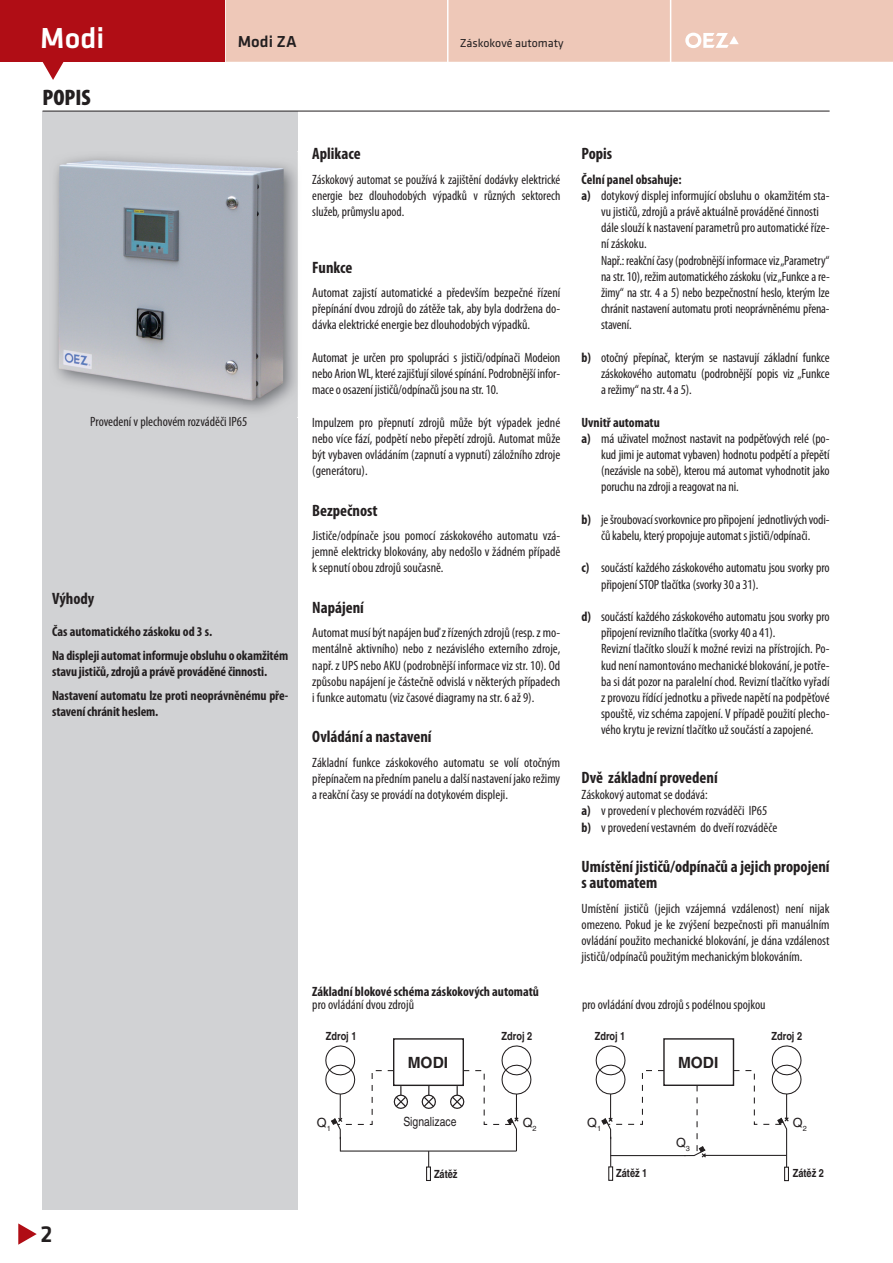
<style>
.page{position:relative;width:893px;height:1263px;background:#fff}
.page>*{position:absolute;margin:0;border:0;box-sizing:border-box;transform-origin:0 0}
.t1{font:500 30px "Klavika";color:#fff}
.t2{font:500 24px "Klavika";color:#231f20}
.t3{font:900 condensed 22.5px "Myriad Pro";color:#231f20}
.t4{font:700 condensed 16.5px/16.2px "Myriad Pro";color:#231f20}
.t5{font:500 16.5px "Klavika";color:#231f20}
.t6{font:700 15.45px "Helvetica CE";color:#231f20}
.t7{font:condensed 13.5px/16.2px "Myriad Pro";letter-spacing:-.01em;color:#231f20;text-align:justify}
.t8{font:700 condensed 13.5px/23.7px "Myriad Pro";letter-spacing:-.01em;color:#231f20}
.t9{font:condensed 12.6px "Helvetica CE";color:#231f20}
.t10{font:12.6px "Helvetica CE";color:#231f20}
.t11{font:12px "Klavika";color:#231f20}
.t12{font:700 condensed 11.25px "Helvetica CE";color:#231f20}
.t13{font:7.35px "Helvetica CE";color:#231f20}
.s1{font-weight:700}
</style>
<div class="page">
<div style="left:43px;top:111px;width:255px;height:1098px;background:#d1d2d4"></div>
<div style="left:0;top:0;width:224px;height:62px;background:#b00d15"></div>
<svg style="left:42px;top:62px;width:22px;height:18px"></svg>
<svg style="left:18px;top:1223px;width:19px;height:22px"></svg>
<div style="left:226px;top:0;width:666px;height:62px;background:#eec8b8"></div>
<hr style="left:43px;top:111px;width:786px;height:1px;background:#231f20">
<img style="left:212px;top:151px;width:86px;height:260px">
<img style="left:55px;top:153px;width:235px;height:252px">
<div style="left:393px;top:1038px;width:71px;height:48px;border:1px solid #231f20"></div>
<svg style="left:325px;top:1042px;width:84px;height:109px"></svg>
<hr style="left:340px;top:1151px;width:176px;height:1px;background:#231f20">
<svg style="left:421px;top:1042px;width:111px;height:139px"></svg>
<div style="left:663px;top:1038px;width:71px;height:48px;border:1px solid #231f20"></div>
<svg style="left:595px;top:1042px;width:207px;height:140px"></svg>
<h1 class="t1" style="left:40px;top:26px;width:65px">Modi</h1>
<h3 class="t3" style="left:43px;top:84px;width:50px">POPIS</h3>
<p class="t5" style="left:238px;top:36px;width:60px">Modi ZA</p>
<p class="t11" style="left:460px;top:36px;width:105px">Záskokové automaty</p>
<p class="t7" style="left:90px;top:414px;width:159px">Provedení v plechovém rozváděči IP65</p>
<p class="t4" style="left:52px;top:591px;width:44px">Výhody</p>
<p class="t8" style="left:52px;top:621px;width:237px">Čas automatického záskoku od 3 s.<br>Na displeji automat informuje obsluhu o okamžitém</p>
<p class="t8" style="left:52px;top:660px;width:238px">stavu jističů, zdrojů a právě prováděné činnosti.<br>Nastavení automatu lze proti neoprávněnému pře-</p>
<p class="t8" style="left:52px;top:700px;width:108px">stavení chránit heslem.</p>
<p class="t4" style="left:312px;top:147px;width:50px">Aplikace</p>
<p class="t7" style="left:312px;top:172px;width:249px">Záskokový automat se používá k zajištění dodávky elektrické energie bez dlouhodobých výpadků v různých sektorech služeb, průmyslu apod.</p>
<p class="t4" style="left:312px;top:260px;width:42px">Funkce</p>
<p class="t7" style="left:312px;top:285px;width:249px">Automat zajistí automatické a především bezpečné řízení přepínání dvou zdrojů do zátěže tak, aby byla dodržena do&shy;dávka elektrické energie bez dlouhodobých výpadků.</p>
<p class="t7" style="left:312px;top:350px;width:249px">Automat je určen pro spolupráci s jističi/odpínači Modeion nebo Arion WL, které zajišťují silové spínání. Podrobnější infor&shy;mace o osazení jističů/odpínačů jsou na str. 10.</p>
<p class="t7" style="left:312px;top:415px;width:249px">Impulzem pro přepnutí zdrojů může být výpadek jedné nebo více fází, podpětí nebo přepětí zdrojů. Automat může být vybaven ovládáním (zapnutí a vypnutí) záložního zdroje (generátoru).</p>
<p class="t4" style="left:312px;top:503px;width:67px">Bezpečnost</p>
<p class="t7" style="left:312px;top:528px;width:249px">Jističe/odpínače jsou pomocí záskokového automatu vzá&shy;jemně elektricky blokovány, aby nedošlo v žádném případě k sepnutí obou zdrojů současně.</p>
<p class="t4" style="left:312px;top:600px;width:53px">Napájení</p>
<p class="t7" style="left:312px;top:625px;width:249px">Automat musí být napájen buď z řízených zdrojů (resp. z mo&shy;mentálně aktivního) nebo z nezávislého externího zdroje, např. z UPS nebo AKU (podrobnější informace viz str. 10). Od způsobu napájení je částečně odvislá v některých případech i funkce automatu (viz časové diagramy na str. 6 až 9).</p>
<p class="t4" style="left:312px;top:730px;width:121px">Ovládání a nastavení</p>
<p class="t7" style="left:312px;top:755px;width:249px">Základní funkce záskokového automatu se volí otočným přepínačem na předním panelu a další nastavení jako režimy a reakční časy se provádí na dotykovém displeji.</p>
<p class="t4" style="left:581px;top:147px;width:32px">Popis</p>
<p class="t8" style="left:581px;top:168px;width:102px">Čelní panel obsahuje:</p>
<p class="t7" style="left:581px;top:188px;width:249px"><span class="s1">a)</span> dotykový displej informující obsluhu o okamžitém sta-</p>
<p class="t7" style="left:601px;top:204px;width:219px">vu jističů, zdrojů a právě aktuálně prováděné činnosti</p>
<p class="t7" style="left:601px;top:220px;width:230px">dále slouží k nastavení parametrů pro automatické říze-</p>
<p class="t7" style="left:601px;top:237px;width:47px">ní záskoku.</p>
<p class="t7" style="left:601px;top:253px;width:230px">Např.: reakční časy (podrobnější informace viz „Parametry“</p>
<p class="t7" style="left:601px;top:269px;width:230px">na str. 10), režim automatického záskoku (viz „Funkce a re-</p>
<p class="t7" style="left:601px;top:285px;width:230px">žimy“ na str. 4 a 5) nebo bezpečnostní heslo, kterým lze</p>
<p class="t7" style="left:601px;top:301px;width:230px">chránit nastavení automatu proti neoprávněnému přena-</p>
<p class="t7" style="left:601px;top:318px;width:32px">stavení.</p>
<p class="t7" style="left:601px;top:350px;width:230px;text-indent:-19px"><span class="s1">b)</span> otočný přepínač, kterým se nastavují základní funkce záskokového automatu (podrobnější popis viz „Funkce a režimy“ na str. 4 a 5).</p>
<p class="t8" style="left:581px;top:411px;width:80px">Uvnitř automatu</p>
<p class="t7" style="left:581px;top:431px;width:249px"><span class="s1">a)</span> má uživatel možnost nastavit na podpěťových relé (po-</p>
<p class="t7" style="left:601px;top:447px;width:230px">kud jimi je automat vybaven) hodnotu podpětí a přepětí</p>
<p class="t7" style="left:601px;top:463px;width:230px">(nezávisle na sobě), kterou má automat vyhodnotit jako</p>
<p class="t7" style="left:601px;top:480px;width:139px">poruchu na zdroji a reagovat na ni.</p>
<p class="t7" style="left:581px;top:512px;width:249px;text-align:center"><span class="s1">b)</span> je šroubovací svorkovnice pro připojení jednotlivých vodi&shy;čů kabelu, který propojuje automat s jističi/odpínači.</p>
<p class="t7" style="left:601px;top:561px;width:230px;text-indent:-19px"><span class="s1">c)</span> součástí každého záskokového automatu jsou svorky pro připojení STOP tlačítka (svorky 30 a 31).</p>
<p class="t7" style="left:601px;top:609px;width:230px;text-align:left;text-indent:-19px"><span class="s1">d)</span> součástí každého záskokového automatu jsou svorky pro připojení revizního tlačítka (svorky 40 a 41).<br>Revizní tlačítko slouží k možné revizi na přístrojích. Po&shy;kud není namontováno mechanické blokování, je potře&shy;ba si dát pozor na paralelní chod. Revizní tlačítko vyřadí z provozu řídící jednotku a přivede napětí na podpěťové spouště, viz schéma zapojení. V případě použití plecho&shy;vého krytu je revizní tlačítko už součástí a zapojené.</p>
<p class="t4" style="left:581px;top:770px;width:138px">Dvě základní provedení</p>
<p class="t7" style="left:581px;top:787px;width:197px;text-align:left">Záskokový automat se dodává:<br><span class="s1">a)</span> v provedení v plechovém rozváděči IP65 <span class="s1">b)</span> v provedení vestavném do dveří rozváděče</p>
<p class="t4" style="left:581px;top:860px;width:249px">Umístění jističů/odpínačů a jejich propojení s automatem</p>
<p class="t7" style="left:581px;top:901px;width:249px">Umístění jističů (jejich vzájemná vzdálenost) není nijak omezeno. Pokud je ke zvýšení bezpečnosti při manuálním ovládání použito mechanické blokování, je dána vzdálenost jističů/odpínačů použitým mechanickým blokováním.</p>
<p class="t8" style="left:312px;top:980px;width:228px">Základní blokové schéma záskokových automatů</p>
<p class="t12" style="left:326px;top:1029px;width:32px">Zdroj 1</p>
<p class="t12" style="left:501px;top:1029px;width:32px">Zdroj 2</p>
<p class="t7" style="left:312px;top:998px;width:103px">pro ovládání dvou zdrojů</p>
<p class="t7" style="left:582px;top:998px;width:185px">pro ovládání dvou zdrojů s podélnou spojkou</p>
<p class="t12" style="left:594px;top:1029px;width:32px">Zdroj 1</p>
<p class="t12" style="left:771px;top:1029px;width:32px">Zdroj 2</p>
<p class="t6" style="left:408px;top:1053px;width:42px">MODI</p>
<p class="t6" style="left:678px;top:1053px;width:42px">MODI</p>
<p class="t10" style="left:317px;top:1115px;width:11px">Q</p>
<p class="t9" style="left:403px;top:1114px;width:55px">Signalizace</p>
<p class="t13" style="left:327px;top:1124px;width:6px">1</p>
<p class="t10" style="left:522px;top:1115px;width:15px">Q<sub>2</sub></p>
<p class="t12" style="left:434px;top:1167px;width:25px">Zátěž</p>
<p class="t10" style="left:587px;top:1115px;width:15px">Q<sub>1</sub></p>
<p class="t10" style="left:792px;top:1115px;width:15px">Q<sub>2</sub></p>
<p class="t10" style="left:676px;top:1135px;width:15px">Q<sub>3</sub></p>
<p class="t12" style="left:616px;top:1167px;width:33px">Zátěž 1</p>
<p class="t12" style="left:792px;top:1167px;width:33px">Zátěž 2</p>
<h2 class="t2" style="left:41px;top:1225px;width:14px">2</h2>
</div>
